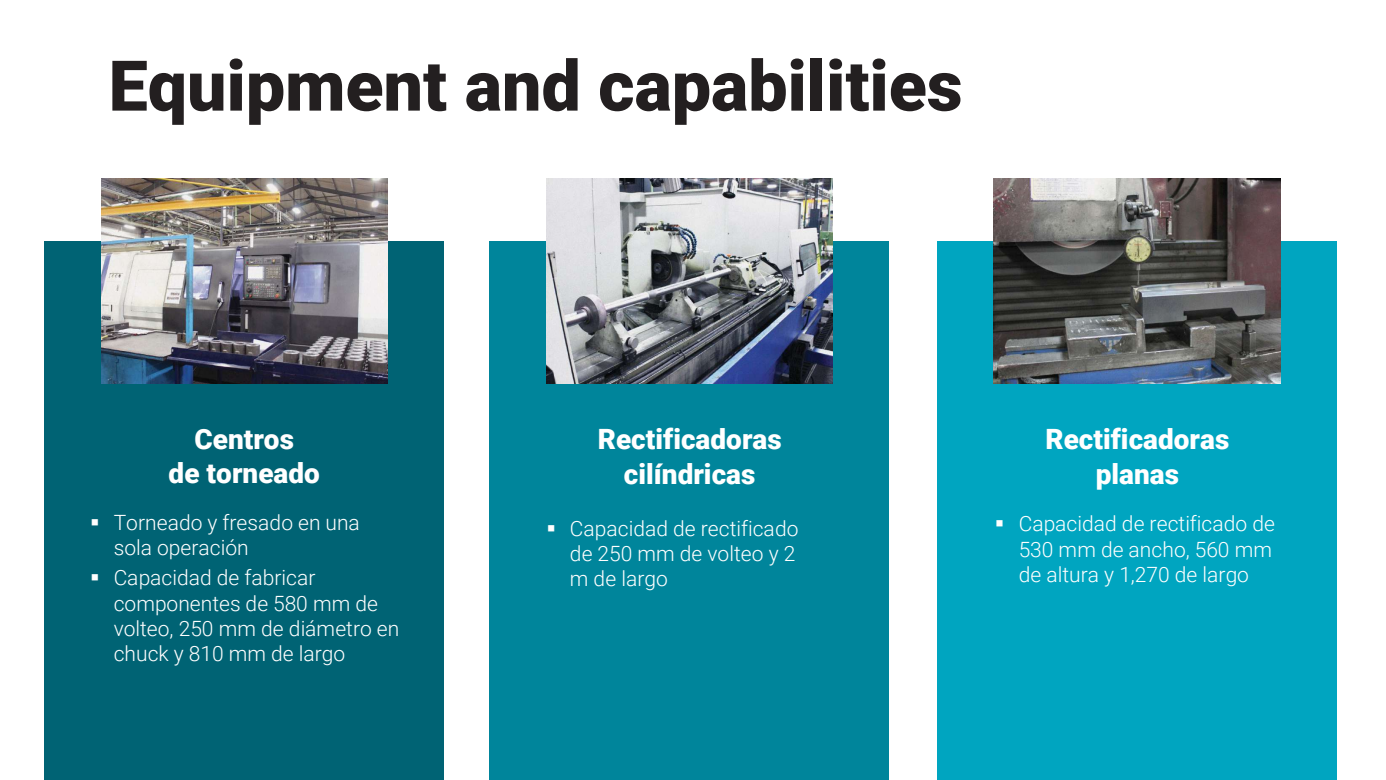
<style>
.page{position:relative;width:1386px;height:780px;background:#fff}
.page>*{position:absolute;margin:0;border:0;box-sizing:border-box;transform-origin:0 0}
.t1{font:900 69.91px "Roboto";color:#231f20}
.t2{font:900 27.91px/34.5px "Roboto";color:#fff;text-align:center}
.t3{font:300 21px/25.2px "Roboto";letter-spacing:.005em;color:#fff}
</style>
<div class="page">
<div style="left:45px;top:242px;width:399px;height:537px;background:#006374"></div>
<div style="left:490px;top:242px;width:399px;height:537px;background:#00859b"></div>
<div style="left:937px;top:242px;width:399px;height:537px;background:#00a5c0"></div>
<img style="left:101px;top:178px;width:286px;height:205px">
<img style="left:546px;top:178px;width:286px;height:205px">
<img style="left:993px;top:178px;width:286px;height:205px">
<h1 class="t1" style="left:109px;top:37px;width:855px">Equipment and capabilities</h1>
<h2 class="t2" style="left:169px;top:420px;width:153px">Centros<br>de torneado</h2>
<h2 class="t2" style="left:598px;top:420px;width:185px">Rectificadoras cilíndricas</h2>
<h2 class="t2" style="left:1045px;top:420px;width:185px">Rectificadoras planas</h2>
<p class="t3" style="left:114px;top:508px;width:248px;text-indent:-24px">▪ Torneado y fresado en una sola operación</p>
<p class="t3" style="left:114px;top:564px;width:287px;text-indent:-24px">▪ Capacidad de fabricar componentes de 580 mm de volteo, 250 mm de diámetro en chuck y 810 mm de largo</p>
<p class="t3" style="left:570px;top:514px;width:230px;text-indent:-24px">▪ Capacidad de rectificado de 250 mm de volteo y 2 m de largo</p>
<p class="t3" style="left:1018px;top:510px;width:258px;text-indent:-24px">▪ Capacidad de rectificado de<br>530 mm de ancho, 560 mm de altura y 1,270 de largo</p>
</div>
